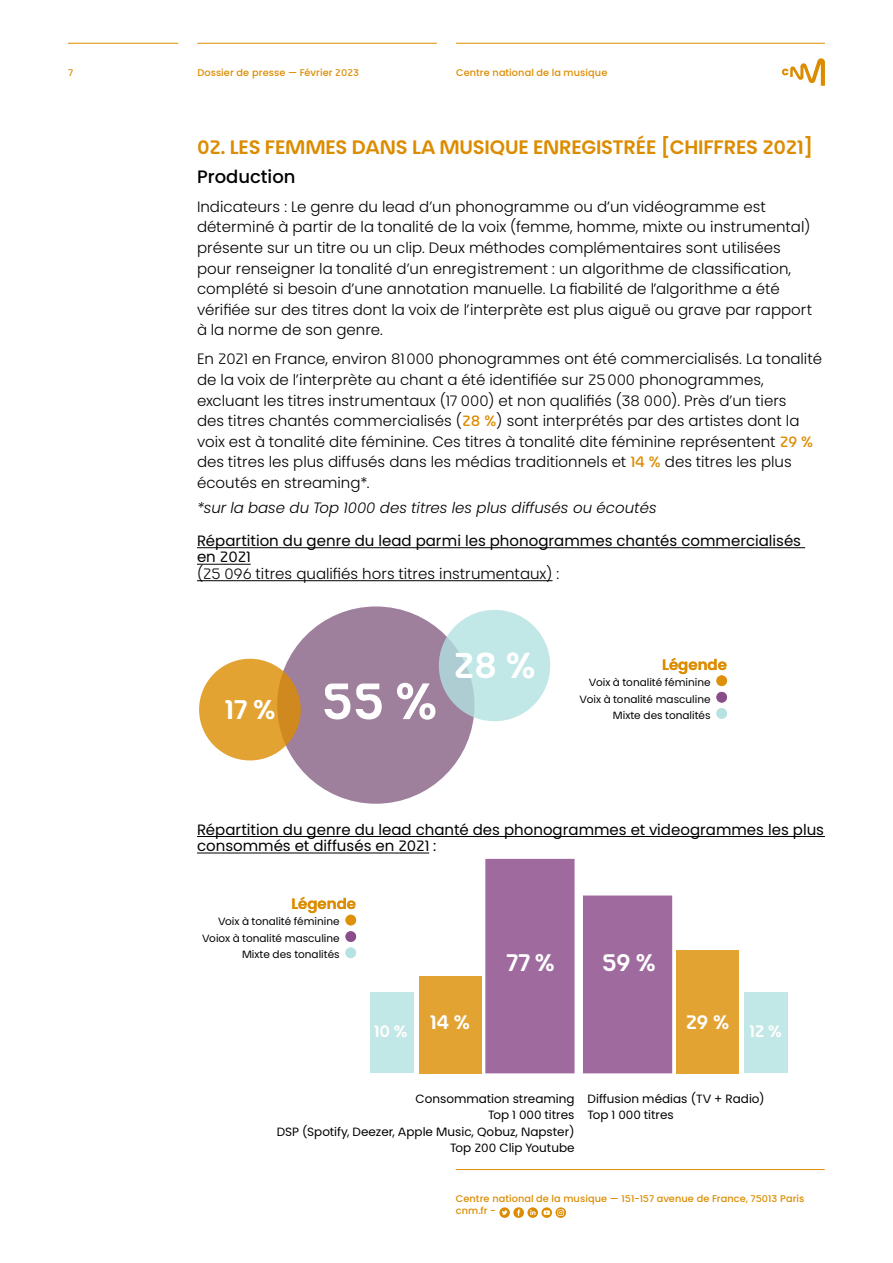
<style>
.page{position:relative;width:893px;height:1263px;background:#fff}
.page>*{position:absolute;margin:0;border:0;box-sizing:border-box;transform-origin:0 0}
.t1{font:600 51px "CNM";color:#fff}
.t2{font:600 36px "CNM";color:#fff}
.t3{font:600 27px "CNM";color:#fff}
.t4{font:600 24px "CNM";color:#fff}
.t5{font:600 19.5px "CNM";letter-spacing:-.01em;color:#dc8c00}
.t6{font:600 19.5px "CNM";color:#fff}
.t7{font:500 18px "CNM";color:#000}
.t8{font:600 16.5px "CNM";color:#fff}
.t9{font:300 15px/20.7px "CNM";color:#000}
.t10{font:15px/16.5px "CNM";color:#000}
.t11{font:italic 300 15px "CNM";color:#000}
.t12{font:600 15px "CNM";color:#dc8c00}
.t13{font:12px/16.5px "CNM";color:#000;text-align:right}
.t14{font:10.5px/16.5px "CNM";color:#000;text-align:right}
.t15{font:500 9.75px/12.3px "CNM";letter-spacing:.01em;color:#dc8c00}
.s1{font-weight:500;color:#dc8c00}
</style>
<div class="page">
<hr style="left:197px;top:547px;width:608px;height:1px;background:#000">
<hr style="left:197px;top:564px;width:54px;height:1px;background:#000">
<hr style="left:197px;top:580px;width:356px;height:1px;background:#000">
<hr style="left:197px;top:836px;width:628px;height:1px;background:#000">
<hr style="left:197px;top:853px;width:232px;height:1px;background:#000">
<div style="left:370px;top:992px;width:44px;height:81px;background:#c2e7e7"></div>
<div style="left:419px;top:976px;width:62px;height:97px;background:#e3a333"></div>
<div style="left:485px;top:859px;width:90px;height:214px;background:#9f6b9e;border:2px solid #874686"></div>
<div style="left:744px;top:992px;width:44px;height:81px;background:#c2e7e7"></div>
<div style="left:676px;top:950px;width:63px;height:123px;background:#e3a333"></div>
<div style="left:583px;top:895px;width:89px;height:178px;background:#9f6b9e"></div>
<svg style="left:277px;top:606px;width:197px;height:198px"></svg>
<svg style="left:439px;top:610px;width:111px;height:111px;background:#bee2e3"></svg>
<div style="left:199px;top:659px;width:102px;height:101px;background:linear-gradient(to right,#e9ab38,#d49128);border-radius:50%"></div>
<div style="left:716px;top:692px;width:11px;height:11px;background:#8b4d8a;border-radius:50%"></div>
<svg style="left:716px;top:675px;width:11px;height:11px"></svg>
<div style="left:716px;top:708px;width:11px;height:11px;background:#b3e1e1;border-radius:50%"></div>
<div style="left:345px;top:931px;width:11px;height:11px;background:#8b4d8a;border-radius:50%"></div>
<div style="left:345px;top:915px;width:11px;height:10px;background:#dd900a;border-radius:50%"></div>
<div style="left:345px;top:947px;width:11px;height:11px;background:#b3e1e1;border-radius:50%"></div>
<hr style="left:68px;top:43px;width:110px;height:1px;background:#dc8c00">
<hr style="left:456px;top:43px;width:369px;height:1px;background:#dc8c00">
<svg style="left:782px;top:58px;width:43px;height:28px"></svg>
<hr style="left:197px;top:43px;width:240px;height:1px;background:#dc8c00">
<svg style="left:499px;top:1207px;width:67px;height:11px"></svg>
<hr style="left:456px;top:1169px;width:369px;height:1px;background:#dc8c00">
<p class="t15" style="left:68px;top:66px;width:7px">7</p>
<p class="t15" style="left:197px;top:67px;width:163px">Dossier de presse — Février 2023</p>
<p class="t15" style="left:456px;top:67px;width:153px">Centre national de la musique</p>
<h3 class="t5" style="left:197px;top:135px;width:618px">02. LES FEMMES DANS LA MUSIQUE ENREGISTRÉE [CHIFFRES 2021]</h3>
<p class="t7" style="left:197px;top:166px;width:100px">Production</p>
<p class="t9" style="left:197px;top:196px;width:617px">Indicateurs : Le genre du lead d’un phonogramme ou d’un vidéogramme est déterminé à partir de la tonalité de la voix (femme, homme, mixte ou instrumental) présente sur un titre ou un clip. Deux méthodes complémentaires sont utilisées pour renseigner la tonalité d’un enregistrement : un algorithme de classification, complété si besoin d’une annotation manuelle. La fiabilité de l’algorithme a été vérifiée sur des titres dont la voix de l’interprète est plus aiguë ou grave par rapport à la norme de son genre.</p>
<p class="t9" style="left:197px;top:349px;width:627px">En 2021 en France, environ 81 000 phonogrammes ont été commercialisés. La tonalité de la voix de l’interprète au chant a été identifiée sur 25 000 phonogrammes, excluant les titres instrumentaux (17 000) et non qualifiés (38 000). Près d’un tiers<br>des titres chantés commercialisés (<span class="s1">28 %</span>) sont interprétés par des artistes dont la voix est à tonalité dite féminine. Ces titres à tonalité dite féminine représentent <span class="s1">29 % </span>des titres les plus diffusés dans les médias traditionnels et <span class="s1">14 %</span> des titres les plus écoutés en streaming*.</p>
<p class="t11" style="left:197px;top:501px;width:461px">*sur la base du Top 1000 des titres les plus diffusés ou écoutés</p>
<p class="t10" style="left:197px;top:532px;width:606px">Répartition du genre du lead parmi les phonogrammes chantés commercialisés en 2021</p>
<p class="t9" style="left:197px;top:563px;width:364px">(25 096 titres qualifiés hors titres instrumentaux) :</p>
<h3 class="t3" style="left:224px;top:693px;width:53px">17 %</h3>
<h1 class="t1" style="left:321px;top:670px;width:118px">55 %</h1>
<h2 class="t2" style="left:453px;top:643px;width:84px">28 %</h2>
<p class="t12" style="left:662px;top:655px;width:66px">Légende</p>
<p class="t14" style="left:580px;top:674px;width:132px">Voix à tonalité féminine<br>Voix à tonalité masculine<br>Mixte des tonalités</p>
<p class="t10" style="left:197px;top:821px;width:629px">Répartition du genre du lead chanté des phonogrammes et videogrammes les plus consommés et diffusés en 2021 :</p>
<p class="t12" style="left:291px;top:894px;width:66px">Légende</p>
<p class="t14" style="left:202px;top:913px;width:139px">Voix à tonalité féminine<br>Voiox à tonalité masculine<br>Mixte des tonalités</p>
<h3 class="t4" style="left:506px;top:952px;width:50px">77 %</h3>
<h3 class="t4" style="left:602px;top:952px;width:55px">59 %</h3>
<h3 class="t6" style="left:430px;top:1013px;width:42px">14 %</h3>
<h3 class="t6" style="left:686px;top:1013px;width:45px">29 %</h3>
<p class="t8" style="left:374px;top:1024px;width:35px">10 %</p>
<p class="t8" style="left:749px;top:1024px;width:34px">12 %</p>
<p class="t13" style="left:277px;top:1090px;width:299px">Consommation streaming<br>Top 1 000 titres<br>DSP (Spotify, Deezer, Apple Music, Qobuz, Napster)<br>Top 200 Clip Youtube</p>
<p class="t13" style="left:588px;top:1090px;width:178px;text-align:left">Diffusion médias (TV + Radio)<br>Top 1 000 titres</p>
<p class="t15" style="left:456px;top:1193px;width:350px">Centre national de la musique — 151-157 avenue de France, 75013 Paris cnm.fr -</p>
</div>
